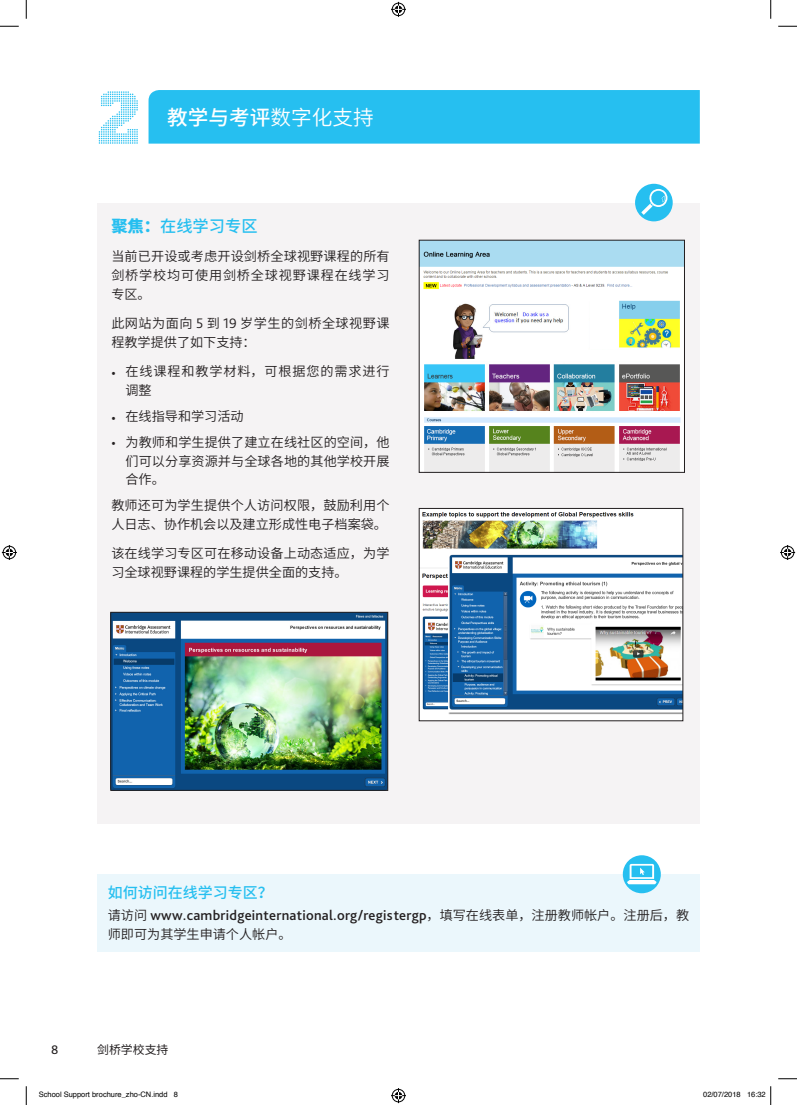
<style>
.page{position:relative;width:797px;height:1105px;background:#fff}
.page>*{position:absolute;margin:0;border:0;box-sizing:border-box;transform-origin:0 0}
.t1{font:500 20.62px "Noto Sans CJ Ksc";color:#fff}
.t2{font:500 16.25px "Noto Sans CJ Ksc";color:#26bff0}
.t3{font:500 15px "Noto Sans CJ Ksc";color:#26bff0}
.t4{font:500 14.5px "Bliss Pro";letter-spacing:.02em;color:#231f20}
.t5{font:600 13.12px/18.8px "Noto Sans CJ Ksc";letter-spacing:.01em;color:#231f20;text-align:justify}
.t6{font:600 13.12px/18.8px "Noto Sans CJ Ksc";letter-spacing:.04em;color:#231f20}
.t7{font:600 13.12px/18.8px "Noto Sans CJ Ksc";letter-spacing:.065em;color:#231f20}
.t8{font:13.12px "Bliss Pro";color:#231f20}
.t9{font:11.88px "Noto Sans CJ Ksc";color:#231f20}
.t10{font:7.5px "Helvetica";color:#000}
.s1{font-weight:600}
.s2{font-weight:900}
.s3{font-family:"Bliss Pro";font-weight:300;font-size:14.5px}
.s4{font-family:"Noto Sans CJ Ksc";font-weight:600;font-size:13.12px}
</style>
<div class="page">
<div style="left:97px;top:203px;width:602px;height:620px;background:#f5f3f4"></div>
<img style="left:421px;top:242px;width:261px;height:228px">
<div style="left:97px;top:874px;width:602px;height:78px;background:#ebf7fc"></div>
<div style="left:624px;top:856px;width:35px;height:36px;background:#26bff0;border-radius:50%"></div>
<svg style="left:625px;top:864px;width:34px;height:21px"></svg>
<div style="left:622px;top:855px;width:38px;height:38px;border:2px solid #26bff0;border-radius:50%"></div>
<img style="left:113px;top:614px;width:273px;height:174px">
<div style="left:111px;top:612px;width:277px;height:178px;border:1px solid #231f20"></div>
<div style="left:635px;top:184px;width:37px;height:37px;background:#26bff0;border-radius:50%"></div>
<svg style="left:641px;top:189px;width:26px;height:26px"></svg>
<svg style="left:99px;top:91px;width:39px;height:53px"></svg>
<div style="left:148px;top:90px;width:551px;height:54px;background:#26bff0"></div>
<img style="left:421px;top:510px;width:260px;height:209px">
<div style="left:419px;top:508px;width:264px;height:213px;border:1px solid #231f20"></div>
<svg style="left:0;top:25px;width:19px;height:2px"></svg>
<svg style="left:778px;top:25px;width:19px;height:2px"></svg>
<svg style="left:0;top:1078px;width:19px;height:1px"></svg>
<svg style="left:778px;top:1078px;width:19px;height:1px"></svg>
<svg style="left:25px;top:0;width:2px;height:19px"></svg>
<svg style="left:25px;top:1086px;width:2px;height:19px"></svg>
<svg style="left:770px;top:0;width:1px;height:19px"></svg>
<svg style="left:391px;top:2px;width:15px;height:15px"></svg>
<svg style="left:391px;top:1088px;width:15px;height:15px"></svg>
<svg style="left:2px;top:545px;width:15px;height:15px"></svg>
<svg style="left:780px;top:545px;width:15px;height:15px"></svg>
<svg style="left:770px;top:1086px;width:1px;height:19px"></svg>
<h1 class="t1" style="left:167px;top:105px;width:208px">教学与考评<span class="s1">数字化支持</span></h1>
<p class="t2" style="left:111px;top:217px;width:148px"><span class="s2">聚焦：</span>在线学习专区</p>
<p class="t5" style="left:111px;top:247px;width:280px">当前已开设或考虑开设剑桥全球视野课程的所有剑桥学校均可使用剑桥全球视野课程在线学习专区。</p>
<p class="t6" style="left:111px;top:314px;width:280px">此网站为面向 <span class="s3">5</span> 到 <span class="s3">19</span> 岁学生的剑桥全球视野课程教学提供了如下支持：</p>
<p class="t7" style="left:125px;top:362px;width:265px;text-indent:-14px"><span class="s3">•</span> 在线课程和教学材料，可根据您的需求进行调整</p>
<p class="t5" style="left:111px;top:407px;width:134px"><span class="s3">•</span> 在线指导和学习活动</p>
<p class="t5" style="left:125px;top:433px;width:265px;text-indent:-14px"><span class="s3">•</span> 为教师和学生提供了建立在线社区的空间，他们可以分享资源并与全球各地的其他学校开展合作。</p>
<p class="t5" style="left:111px;top:496px;width:280px">教师还可为学生提供个人访问权限，鼓励利用个人日志、协作机会以及建立形成性电子档案袋。</p>
<p class="t5" style="left:111px;top:544px;width:280px">该在线学习专区可在移动设备上动态适应，为学习全球视野课程的学生提供全面的支持。</p>
<p class="t3" style="left:108px;top:884px;width:167px">如何访问在线学习专区？</p>
<p class="t4" style="left:108px;top:906px;width:583px"><span class="s4">请访问</span> www.cambridgeinternational.org/registergp<span class="s4">，填写在线表单，注册教师帐户。注册后，教</span></p>
<p class="t5" style="left:108px;top:925px;width:185px">师即可为其学生申请个人帐户。</p>
<p class="t8" style="left:51px;top:1041px;width:9px">8</p>
<p class="t9" style="left:97px;top:1043px;width:73px">剑桥学校支持</p>
<p class="t10" style="left:39px;top:1089px;width:141px">School Support brochure_zho-CN.indd 8</p>
<p class="t10" style="left:703px;top:1089px;width:64px">02/07/2018 16:32</p>
</div>
